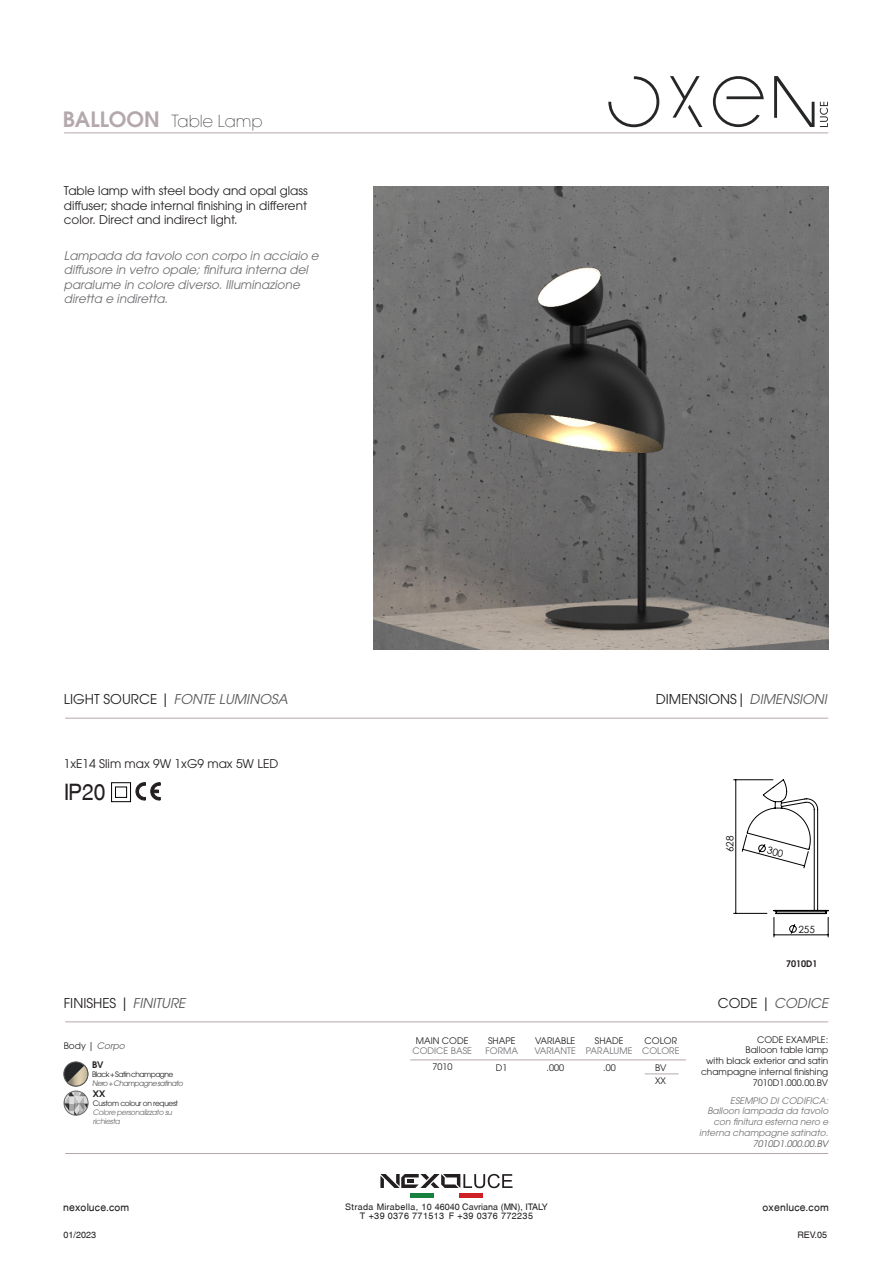
<style>
.page{position:relative;width:893px;height:1263px;background:#fff}
.page>*{position:absolute;margin:0;border:0;box-sizing:border-box;transform-origin:0 0}
.t1{font:22.65px "Swansea";color:#231f20;scale:.93 1}
.t2{font:200 16.5px "ITC Avant Garde Std";color:#231f20}
.t3{font:13.5px "ITC Avant Garde Std";color:#231f20}
.t4{font:italic 13.5px "ITC Avant Garde Std";color:#57585a}
.t5{font:12px/14.4px "ITC Avant Garde Std";color:#231f20;text-align:justify}
.t6{font:italic 12px/14.4px "ITC Avant Garde Std";color:#6c6d70}
.t7{font:10.5px "Swansea";letter-spacing:.02em;color:#231f20}
.t8{font:9.9px "Century Gothic";color:#000}
.t9{font:9px/10.8px "ITC Avant Garde Std";color:#231f20;text-align:right}
.t10{font:italic 9px/10.8px "ITC Avant Garde Std";color:#717275;text-align:right}
.t11{font:9px/9.8px "Swansea";letter-spacing:.04em;color:#231f20;text-align:center}
.t12{font:9px "ITC Avant Garde Std";color:#717275}
.t13{font:italic 9px "ITC Avant Garde Std";color:#57585a}
.t14{font:600 9px "ITC Avant Garde Std";color:#231f20}
.t15{font:7.5px "ITC Avant Garde Std";letter-spacing:-.055em;color:#231f20}
.t16{font:7.5px/9px "ITC Avant Garde Std";color:#6c6d70}
.t17{font:7.5px "ITC Avant Garde Std";color:#57585a}
.s1{font-weight:600;font-size:21px;color:#b4a8ac}
.s2{font-style:normal;color:#231f20}
.s3{font-style:italic;color:#57585a}
</style>
<div class="page">
<div style="left:410px;top:1193px;width:24px;height:5px;background:#188140"></div>
<div style="left:459px;top:1193px;width:24px;height:5px;background:#d02027"></div>
<svg style="left:380px;top:1174px;width:133px;height:14px"></svg>
<hr style="left:64px;top:133px;width:764px;height:1px;background:#b4a8ac">
<svg style="left:608px;top:76px;width:51px;height:51px"></svg>
<svg style="left:774px;top:76px;width:40px;height:51px"></svg>
<svg style="left:670px;top:76px;width:32px;height:51px"></svg>
<svg style="left:820px;top:102px;width:8px;height:25px"></svg>
<svg style="left:713px;top:76px;width:51px;height:51px"></svg>
<hr style="left:65px;top:718px;width:763px;height:1px;background:#b4a8ac">
<hr style="left:65px;top:1021px;width:763px;height:1px;background:#b4a8ac">
<hr style="left:65px;top:1153px;width:763px;height:1px;background:#b4a8ac">
<img style="left:374px;top:186px;width:454px;height:464px">
<hr style="left:410px;top:1060px;width:276px;height:1px;background:#b4a8ac">
<svg style="left:135px;top:782px;width:25px;height:18px"></svg>
<div style="left:111px;top:782px;width:20px;height:20px;border:1px solid #000"></div>
<div style="left:115px;top:786px;width:12px;height:12px;border:1px solid #000"></div>
<div style="left:64px;top:1062px;width:24px;height:24px;background:#252627;border-radius:50%"></div>
<div style="left:64px;top:1062px;width:24px;height:24px;border:1px solid #57585a;border-radius:50%"></div>
<svg style="left:67px;top:1065px;width:22px;height:22px"></svg>
<img style="left:64px;top:1091px;width:24px;height:24px">
<div style="left:64px;top:1091px;width:24px;height:24px;border:1px solid #6c6d70;border-radius:50%"></div>
<hr style="left:645px;top:1073px;width:34px;height:1px;background:#b4a8ac">
<svg style="left:733px;top:779px;width:96px;height:158px"></svg>
<p class="t2" style="left:63px;top:111px;width:201px"><span class="s1">BALLOON</span> Table Lamp</p>
<p class="t5" style="left:64px;top:184px;width:245px">Table lamp with steel body and opal glass diffuser; shade internal finishing in different color. Direct and indirect light.</p>
<p class="t6" style="left:64px;top:248px;width:256px">Lampada da tavolo con corpo in acciaio e diffusore in vetro opale; finitura interna del paralume in colore diverso. Illuminazione diretta e indiretta.</p>
<p class="t4" style="left:64px;top:691px;width:225px"><span class="s2">LIGHT SOURCE |</span> FONTE LUMINOSA</p>
<p class="t3" style="left:656px;top:691px;width:173px">DIMENSIONS| <span class="s3">DIMENSIONI</span></p>
<p class="t5" style="left:64px;top:756px;width:216px">1xE14 Slim max 9W 1xG9 max 5W LED</p>
<p class="t1" style="left:64px;top:779px;width:46px">IP20</p>
<p class="t8" style="left:723px;top:852px;width:18px;rotate:-90deg">628</p>
<p class="t8" style="left:798px;top:922px;width:18px">255</p>
<p class="t14" style="left:786px;top:958px;width:33px">7010D1</p>
<p class="t3" style="left:64px;top:995px;width:123px">FINISHES | <span class="s3">FINITURE</span></p>
<p class="t4" style="left:718px;top:995px;width:112px"><span class="s2">CODE |</span> CODICE</p>
<p class="t9" style="left:64px;top:1040px;width:63px">Body | <span class="s3">Corpo</span></p>
<p class="t9" style="left:416px;top:1035px;width:54px">MAIN CODE</p>
<p class="t12" style="left:412px;top:1045px;width:61px">CODICE BASE</p>
<p class="t9" style="left:488px;top:1035px;width:29px">SHAPE</p>
<p class="t12" style="left:485px;top:1045px;width:34px">FORMA</p>
<p class="t9" style="left:535px;top:1035px;width:42px">VARIABLE</p>
<p class="t12" style="left:534px;top:1045px;width:43px">VARIANTE</p>
<p class="t9" style="left:595px;top:1035px;width:30px">SHADE</p>
<p class="t12" style="left:586px;top:1045px;width:48px">PARALUME</p>
<p class="t9" style="left:645px;top:1035px;width:34px">COLOR</p>
<p class="t12" style="left:642px;top:1045px;width:39px">COLORE</p>
<p class="t14" style="left:92px;top:1059px;width:13px">BV</p>
<p class="t9" style="left:655px;top:1062px;width:13px">BV</p>
<p class="t15" style="left:92px;top:1070px;width:83px">Black + Satin champagne</p>
<p class="t17" style="left:92px;top:1079px;width:94px">Nero + Champagne satinato</p>
<p class="t14" style="left:93px;top:1088px;width:14px">XX</p>
<p class="t15" style="left:93px;top:1099px;width:87px">Custom colour on request</p>
<p class="t16" style="left:93px;top:1108px;width:82px">Colore personalizzato su richiesta</p>
<p class="t9" style="left:432px;top:1061px;width:21px">7010</p>
<p class="t9" style="left:496px;top:1062px;width:13px">D1</p>
<p class="t9" style="left:547px;top:1062px;width:19px">.000</p>
<p class="t9" style="left:603px;top:1062px;width:14px">.00</p>
<p class="t9" style="left:655px;top:1075px;width:12px">XX</p>
<p class="t9" style="left:757px;top:1034px;width:73px">CODE EXAMPLE:</p>
<p class="t9" style="left:746px;top:1044px;width:84px">Balloon table lamp</p>
<p class="t9" style="left:701px;top:1055px;width:129px">with black exterior and satin champagne internal finishing<br>7010D1.000.00.BV</p>
<p class="t10" style="left:730px;top:1095px;width:100px">ESEMPIO DI CODIFICA:</p>
<p class="t10" style="left:699px;top:1105px;width:130px">Balloon lampada da tavolo con finitura esterna nero e interna champagne satinato.</p>
<p class="t13" style="left:753px;top:1138px;width:77px">7010D1.000.00.BV</p>
<p class="t11" style="left:345px;top:1201px;width:204px">Strada Mirabella, 10 46040 Cavriana (MN), ITALY<br>T +39 0376 771513 F +39 0376 772235</p>
<p class="t7" style="left:63px;top:1201px;width:68px">nexoluce.com</p>
<p class="t7" style="left:762px;top:1201px;width:68px">oxenluce.com</p>
<p class="t11" style="left:64px;top:1229px;width:34px">01/2023</p>
<p class="t11" style="left:797px;top:1229px;width:31px">REV.05</p>
</div>
